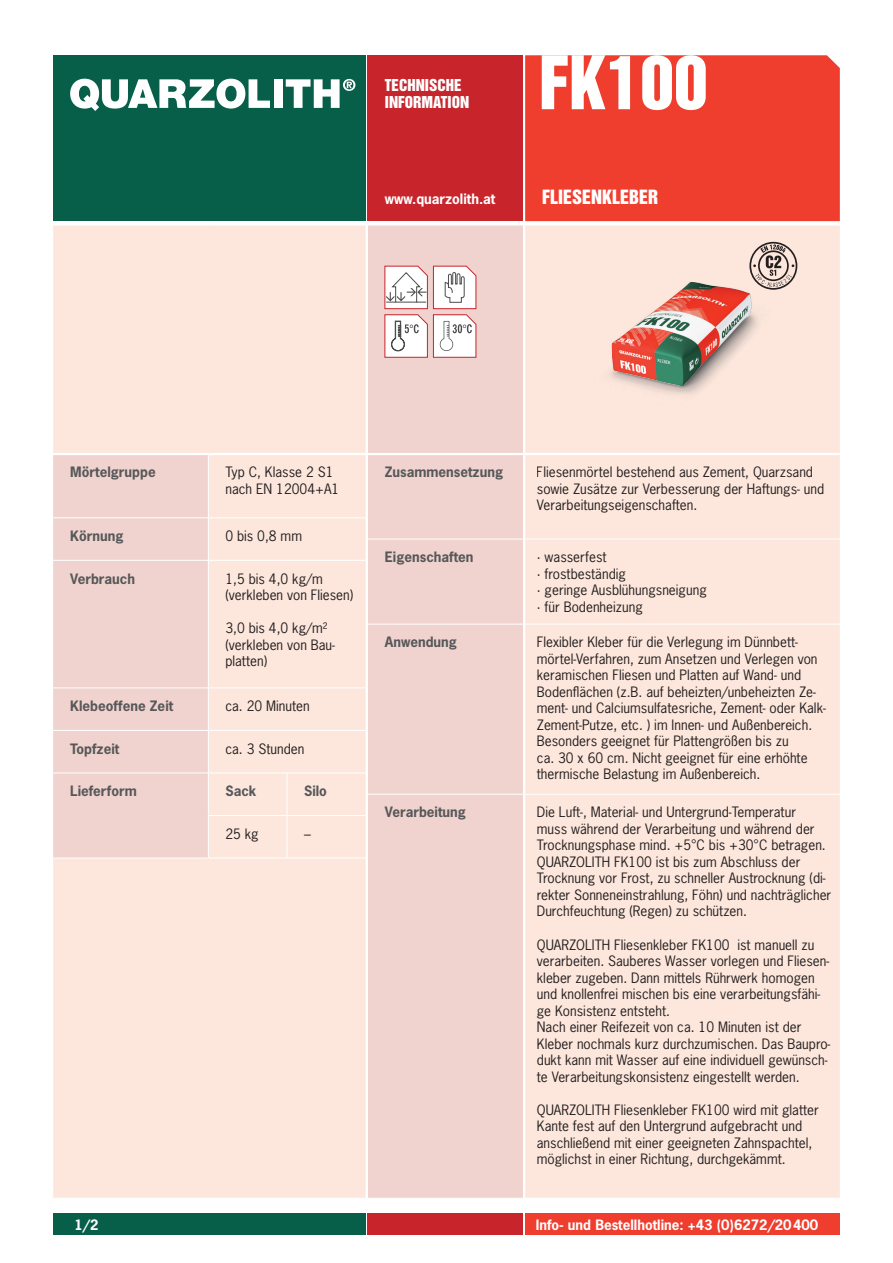
<style>
.page{position:relative;width:893px;height:1263px;background:#fff}
.page>*{position:absolute;margin:0;border:0;box-sizing:border-box;transform-origin:0 0}
.t1{font:67.5px "Helvetica Inserat LT Std";color:#fff}
.Subline_weiss{font:18px "Helvetica Inserat LT Std";color:#fff}
.Subline_weiss-2{font:15px/17.2px "Helvetica Inserat LT Std";color:#fff}
.Copy{font:13.5px/16.5px "News Gothic Std";color:#231f20}
.Copy-2{font:700 13.5px "News Gothic Std";color:#57585a}
.Copy-3{font:700 13.5px "News Gothic Std";color:#fff}
</style>
<div class="page">
<div style="left:368px;top:225px;width:155px;height:973px;background:#f0d3ce"></div>
<div style="left:525px;top:225px;width:315px;height:973px;background:#fde7dc"></div>
<hr style="left:368px;top:539px;width:155px;height:1px;background:#fff">
<hr style="left:525px;top:539px;width:315px;height:1px;background:#fff">
<hr style="left:368px;top:624px;width:155px;height:1px;background:#fff">
<hr style="left:525px;top:624px;width:315px;height:1px;background:#fff">
<hr style="left:368px;top:794px;width:155px;height:1px;background:#fff">
<hr style="left:525px;top:794px;width:315px;height:1px;background:#fff">
<hr style="left:368px;top:453px;width:156px;height:2px;background:#fff">
<hr style="left:524px;top:453px;width:316px;height:2px;background:#fff">
<div style="left:53px;top:225px;width:313px;height:973px;background:#fde7dc"></div>
<div style="left:53px;top:455px;width:155px;height:403px;background:#f0d3ce"></div>
<hr style="left:53px;top:858px;width:155px;height:1px;background:#fff">
<hr style="left:208px;top:858px;width:79px;height:1px;background:#fff">
<hr style="left:287px;top:858px;width:81px;height:1px;background:#fff">
<hr style="left:208px;top:455px;width:1px;height:62px;background:#fff">
<hr style="left:53px;top:517px;width:155px;height:1px;background:#fff">
<hr style="left:208px;top:517px;width:79px;height:1px;background:#fff">
<hr style="left:208px;top:518px;width:1px;height:42px;background:#fff">
<hr style="left:287px;top:517px;width:79px;height:1px;background:#fff">
<hr style="left:53px;top:560px;width:155px;height:1px;background:#fff">
<hr style="left:208px;top:560px;width:79px;height:1px;background:#fff">
<hr style="left:208px;top:561px;width:1px;height:126px;background:#fff">
<hr style="left:287px;top:560px;width:79px;height:1px;background:#fff">
<hr style="left:53px;top:687px;width:155px;height:1px;background:#fff">
<hr style="left:208px;top:687px;width:79px;height:1px;background:#fff">
<hr style="left:208px;top:688px;width:1px;height:42px;background:#fff">
<hr style="left:287px;top:687px;width:79px;height:1px;background:#fff">
<hr style="left:53px;top:730px;width:155px;height:1px;background:#fff">
<hr style="left:208px;top:730px;width:79px;height:1px;background:#fff">
<hr style="left:208px;top:731px;width:1px;height:41px;background:#fff">
<hr style="left:287px;top:730px;width:79px;height:1px;background:#fff">
<hr style="left:53px;top:772px;width:155px;height:1px;background:#fff">
<hr style="left:208px;top:772px;width:79px;height:1px;background:#fff">
<hr style="left:287px;top:772px;width:79px;height:1px;background:#fff">
<hr style="left:208px;top:773px;width:1px;height:42px;background:#fff">
<hr style="left:287px;top:773px;width:1px;height:42px;background:#fff">
<hr style="left:208px;top:815px;width:79px;height:1px;background:#fff">
<hr style="left:208px;top:816px;width:1px;height:42px;background:#fff">
<hr style="left:287px;top:815px;width:79px;height:1px;background:#fff">
<hr style="left:287px;top:816px;width:1px;height:42px;background:#fff">
<hr style="left:53px;top:453px;width:155px;height:2px;background:#fff">
<hr style="left:208px;top:453px;width:79px;height:2px;background:#fff">
<hr style="left:287px;top:453px;width:81px;height:2px;background:#fff">
<svg style="left:384px;top:265px;width:93px;height:93px"></svg>
<div style="left:53px;top:55px;width:313px;height:166px;background:#075f4a"></div>
<div style="left:525px;top:55px;width:315px;height:166px;background:#ef3e2e"></div>
<div style="left:368px;top:55px;width:155px;height:166px;background:#c8242b"></div>
<svg style="left:70px;top:79px;width:200px;height:32px"></svg>
<div style="left:274px;top:79px;width:9px;height:29px;background:#fff"></div>
<svg style="left:286px;top:79px;width:69px;height:29px"></svg>
<div style="left:53px;top:1213px;width:313px;height:21px;background:#075f4a"></div>
<div style="left:368px;top:1213px;width:155px;height:21px;background:#c8242b"></div>
<div style="left:525px;top:1213px;width:315px;height:21px;background:#ef3e2e"></div>
<img style="left:537px;top:199px;width:286px;height:286px">
<svg style="left:749px;top:241px;width:49px;height:50px;background:#c1b0a8"></svg>
<p class="Subline_weiss-2" style="left:385px;top:77px;width:86px">TECHNISCHE<br>INFORMATION</p>
<p class="t1" style="left:539px;top:42px;width:170px">FK100</p>
<p class="Copy-3" style="left:385px;top:190px;width:112px">www.quarzolith.at</p>
<p class="Subline_weiss" style="left:542px;top:186px;width:118px">FLIESENKLEBER</p>
<p class="Copy-2" style="left:70px;top:463px;width:87px">Mörtelgruppe</p>
<p class="Copy" style="left:225px;top:464px;width:110px">Typ C, Klasse 2 S1</p>
<p class="Copy" style="left:225px;top:480px;width:115px">nach EN 12004+A1</p>
<p class="Copy-2" style="left:70px;top:527px;width:55px">Körnung</p>
<p class="Copy" style="left:225px;top:528px;width:78px">0 bis 0,8 mm</p>
<p class="Copy-2" style="left:70px;top:569px;width:66px">Verbrauch</p>
<p class="Copy" style="left:225px;top:570px;width:99px">1,5 bis 4,0 kg/m</p>
<p class="Copy" style="left:225px;top:587px;width:129px">(verkleben von Fliesen)</p>
<p class="Copy" style="left:225px;top:620px;width:104px">3,0 bis 4,0 kg/m²</p>
<p class="Copy" style="left:225px;top:636px;width:111px">(verkleben von Bau&shy;platten)</p>
<p class="Copy-2" style="left:70px;top:697px;width:105px">Klebeoffene Zeit</p>
<p class="Copy" style="left:225px;top:698px;width:86px">ca. 20 Minuten</p>
<p class="Copy-2" style="left:70px;top:740px;width:51px">Topfzeit</p>
<p class="Copy" style="left:225px;top:740px;width:81px">ca. 3 Stunden</p>
<p class="Copy-2" style="left:70px;top:782px;width:68px">Lieferform</p>
<p class="Copy-2" style="left:225px;top:782px;width:33px">Sack</p>
<p class="Copy-2" style="left:304px;top:782px;width:24px">Silo</p>
<p class="Copy" style="left:225px;top:825px;width:35px">25 kg</p>
<p class="Copy" style="left:304px;top:825px;width:8px">–</p>
<p class="Copy-2" style="left:385px;top:463px;width:120px">Zusammensetzung</p>
<p class="Copy" style="left:537px;top:464px;width:289px">Fliesenmörtel bestehend aus Zement, Quarzsand sowie Zusätze zur Verbesserung der Haftungs- und<br>Verarbeitungseigenschaften.</p>
<p class="Copy-2" style="left:385px;top:548px;width:90px">Eigenschaften</p>
<p class="Copy" style="left:537px;top:549px;width:71px">· wasserfest</p>
<p class="Copy" style="left:537px;top:565px;width:91px">· frostbeständig</p>
<p class="Copy" style="left:537px;top:582px;width:171px">· geringe Ausblühungsneigung</p>
<p class="Copy" style="left:537px;top:598px;width:108px">· für Bodenheizung</p>
<p class="Copy-2" style="left:385px;top:633px;width:74px">Anwendung</p>
<p class="Copy" style="left:537px;top:634px;width:290px">Flexibler Kleber für die Verlegung im Dünnbett&shy;mörtel-Verfahren, zum Ansetzen und Verlegen von keramischen Fliesen und Platten auf Wand- und Bodenflächen (z.B. auf beheizten/unbeheizten Ze&shy;ment- und Calciumsulfatesriche, Zement- oder Kalk-Zement-Putze, etc. ) im Innen- und Außenbereich.</p>
<p class="Copy" style="left:537px;top:733px;width:253px">Besonders geeignet für Plattengrößen bis zu</p>
<p class="Copy" style="left:537px;top:749px;width:272px">ca. 30 x 60 cm. Nicht geeignet für eine erhöhte thermische Belastung im Außenbereich.</p>
<p class="Copy-2" style="left:385px;top:803px;width:83px">Verarbeitung</p>
<p class="Copy" style="left:537px;top:804px;width:296px">Die Luft-, Material- und Untergrund-Temperatur<br>muss während der Verarbeitung und während der Trocknungsphase mind. +5°C bis +30°C betragen.<br>QUARZOLITH FK100 ist bis zum Abschluss der Trocknung vor Frost, zu schneller Austrocknung (di&shy;rekter Sonneneinstrahlung, Föhn) und nachträglicher Durchfeuchtung (Regen) zu schützen.</p>
<p class="Copy" style="left:537px;top:936px;width:294px">QUARZOLITH Fliesenkleber FK100 ist manuell zu verarbeiten. Sauberes Wasser vorlegen und Fliesen&shy;kleber zugeben. Dann mittels Rührwerk homogen und knollenfrei mischen bis eine verarbeitungsfähi&shy;ge Konsistenz entsteht.</p>
<p class="Copy" style="left:537px;top:1018px;width:295px">Nach einer Reifezeit von ca. 10 Minuten ist der Kleber nochmals kurz durchzumischen. Das Baupro&shy;dukt kann mit Wasser auf eine individuell gewünsch&shy;te Verarbeitungskonsistenz eingestellt werden.</p>
<p class="Copy" style="left:537px;top:1101px;width:283px">QUARZOLITH Fliesenkleber FK100 wird mit glatter Kante fest auf den Untergrund aufgebracht und anschließend mit einer geeigneten Zahnspachtel, möglichst in einer Richtung, durchgekämmt.</p>
<p class="Copy-3" style="left:74px;top:1216px;width:26px">1/2</p>
<p class="Copy-3" style="left:536px;top:1216px;width:284px">Info- und Bestellhotline: +43 (0)6272/20400</p>
</div>
